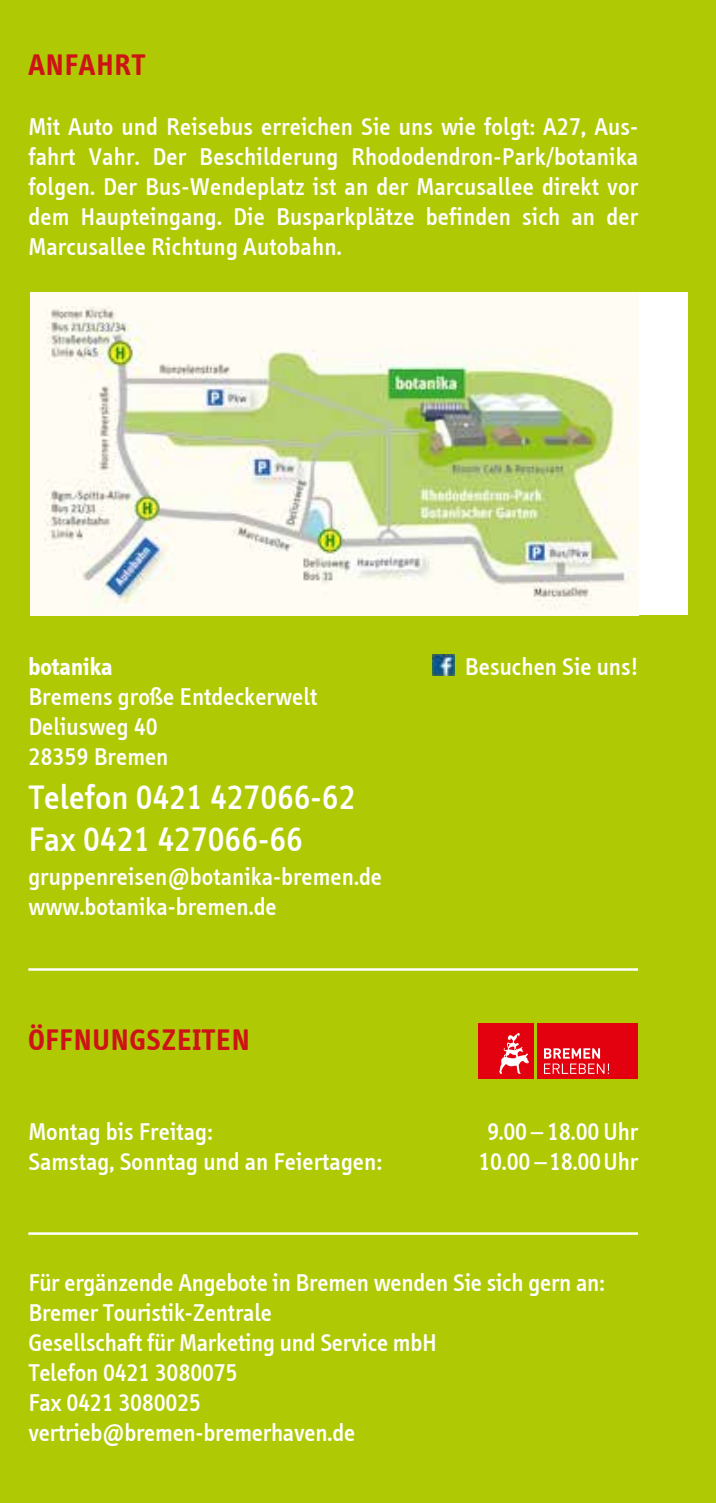
<style>
.page{position:relative;width:716px;height:1503px;background:#fff}
.page>*{position:absolute;margin:0;border:0;box-sizing:border-box;transform-origin:0 0}
.t1{font:500 35px/42px "Info";letter-spacing:.01em;color:#fff}
.t2{font:700 30px "Info";letter-spacing:.04em;color:#cd1316}
.t3{font:500 25px/30px "Info";letter-spacing:.01em;color:#fff}
.t4{font:700 25px "Info";letter-spacing:.01em;color:#fff}
</style>
<div class="page">
<div style="left:0;top:0;width:716px;height:1502px;background:#afca05"></div>
<hr style="left:715px;top:1232px;width:1px;height:177px;background:#89b31c">
<div style="left:472px;top:293px;width:215px;height:322px;background:#fff"></div>
<img style="left:31px;top:293px;width:607px;height:322px">
<img style="left:432px;top:654px;width:22px;height:21px">
<div style="left:537px;top:1023px;width:101px;height:56px;background:#e3000f"></div>
<svg style="left:544px;top:1048px;width:65px;height:25px"></svg>
<div style="left:478px;top:1023px;width:56px;height:56px;background:#e3000f"></div>
<svg style="left:499px;top:1033px;width:30px;height:40px"></svg>
<hr style="left:28px;top:968px;width:610px;height:2px;background:#fff">
<hr style="left:28px;top:1232px;width:610px;height:2px;background:#fff">
<p class="t2" style="left:28px;top:48px;width:118px">ANFAHRT</p>
<p class="t3" style="left:28px;top:112px;width:611px;text-align:justify">Mit Auto und Reisebus erreichen Sie uns wie folgt: A27, Aus&shy;fahrt Vahr. Der Beschilderung Rhododendron-Park/botanika folgen. Der Bus-Wendeplatz ist an der Marcusallee direkt vor dem Haupteingang. Die Busparkplätze befinden sich an der Marcusallee Richtung Autobahn.</p>
<p class="t4" style="left:28px;top:652px;width:85px">botanika</p>
<p class="t3" style="left:465px;top:652px;width:175px">Besuchen Sie uns!</p>
<p class="t3" style="left:28px;top:682px;width:290px">Bremens große Entdeckerwelt<br>Deliusweg 40<br>28359 Bremen</p>
<h1 class="t1" style="left:28px;top:777px;width:328px">Telefon 0421 427066-62<br>Fax 0421 427066-66</h1>
<p class="t3" style="left:28px;top:862px;width:355px">gruppenreisen@botanika-bremen.de www.botanika-bremen.de</p>
<p class="t2" style="left:28px;top:1023px;width:222px">ÖFFNUNGSZEITEN</p>
<p class="t3" style="left:28px;top:1117px;width:185px">Montag bis Freitag:</p>
<p class="t3" style="left:487px;top:1117px;width:152px">9.00 – 18.00 Uhr</p>
<p class="t3" style="left:28px;top:1147px;width:355px">Samstag, Sonntag und an Feiertagen:</p>
<p class="t3" style="left:478px;top:1147px;width:161px">10.00 – 18.00 Uhr</p>
<p class="t3" style="left:28px;top:1267px;width:578px">Für ergänzende Angebote in Bremen wenden Sie sich gern an:<br>Bremer Touristik-Zentrale<br>Gesellschaft für Marketing und Service mbH<br>Telefon 0421 3080075<br>Fax 0421 3080025<br>vertrieb@bremen-bremerhaven.de</p>
</div>
